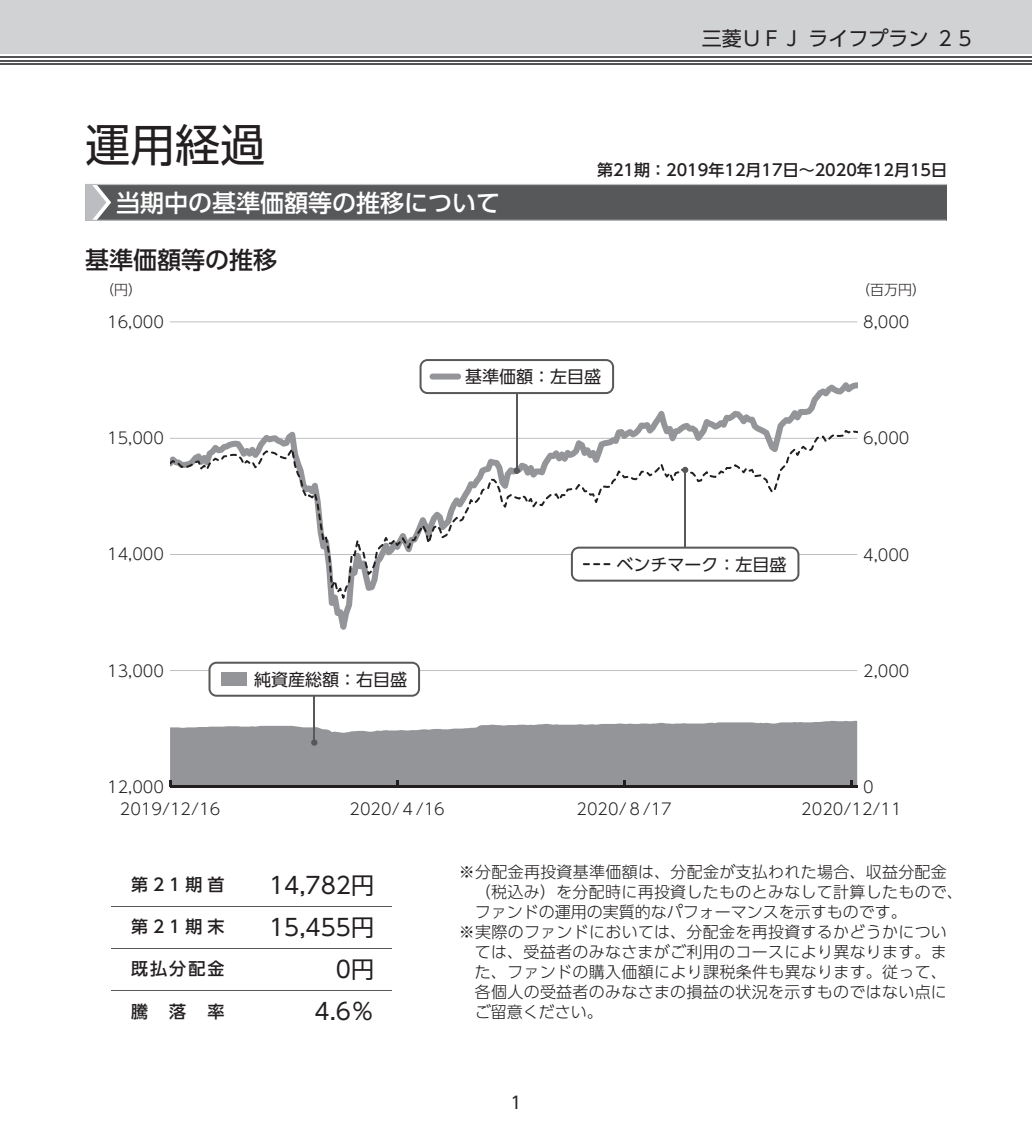
<style>
.page{position:relative;width:1032px;height:1134px;background:#fff}
.page>*{position:absolute;margin:0;border:0;box-sizing:border-box;transform-origin:0 0}
.t1{font:45px "UD Shin Go Pro Regular 90 msp RKSJ H";color:#231f20}
.t2{font:24px "UD Shin Go Pro Medium 90 msp RKSJ H";color:#fff}
.t3{font:24px "UD Shin Go Pro Medium 90 msp RKSJ H";color:#231f20}
.t4{font:23px "UD Shin Go Pro Regular 90 msp RKSJ H";color:#231f20}
.t5{font:20px "UD Shin Go Pro Regular 90 msp RKSJ H";color:#231f20}
.t6{font:17px "UD Shin Go Pro Regular 90 msp RKSJ H";color:#231f20}
.t7{font:17px "UD Shin Go Pro Medium 90 msp RKSJ H";letter-spacing:.295em;color:#231f20}
.t8{font:16px "UD Shin Go Pro Light 90 msp RKSJ H";letter-spacing:.02em;color:#231f20}
.t9{font:16px "UD Shin Go Pro Light 90 msp RKSJ H";color:#231f20}
.t10{font:16px "UD Shin Go Pro Medium 90 msp RKSJ H";color:#231f20}
.t11{font:14px "UD Shin Go Pro Light 90 msp RKSJ H";color:#231f20}
</style>
<div class="page">
<div style="left:0;top:0;width:1032px;height:54px;background:#d1d2d4"></div>
<hr style="left:0;top:63px;width:1032px;height:2px;background:#535355">
<hr style="left:0;top:60px;width:1032px;height:1px;background:#535355">
<hr style="left:0;top:56px;width:1032px;height:2px;background:#535355">
<div style="left:85px;top:184px;width:862px;height:36px;background:#57585a"></div>
<hr style="left:85px;top:220px;width:861px;height:1px;background:#bcbdc0">
<hr style="left:85px;top:184px;width:862px;height:1px;background:#bcbdc0">
<svg style="left:85px;top:185px;width:26px;height:35px"></svg>
<svg style="left:170px;top:322px;width:687px;height:1px"></svg>
<svg style="left:169px;top:721px;width:688px;height:67px;background:#959799"></svg>
<svg style="left:328px;top:382px;width:529px;height:248px"></svg>
<svg style="left:170px;top:430px;width:687px;height:169px"></svg>
<hr style="left:314px;top:696px;width:1px;height:47px;background:#57585a">
<div style="left:311px;top:739px;width:6px;height:7px;background:#57585a;border-radius:50%"></div>
<svg style="left:170px;top:662px;width:687px;height:35px"></svg>
<div style="left:221px;top:673px;width:26px;height:13px;background:#939598"></div>
<hr style="left:516px;top:394px;width:1px;height:77px;background:#57585a">
<svg style="left:514px;top:468px;width:6px;height:6px"></svg>
<svg style="left:419px;top:359px;width:195px;height:35px"></svg>
<div style="left:429px;top:374px;width:32px;height:6px;background:#939598;border-radius:3px"></div>
<svg style="left:170px;top:547px;width:687px;height:35px"></svg>
<hr style="left:684px;top:470px;width:2px;height:77px;background:#57585a">
<svg style="left:682px;top:467px;width:6px;height:6px"></svg>
<hr style="left:111px;top:906px;width:280px;height:1px;background:#57585a">
<hr style="left:111px;top:948px;width:280px;height:1px;background:#57585a">
<hr style="left:111px;top:990px;width:280px;height:1px;background:#57585a">
<h1 class="t1" style="left:85px;top:128px;width:181px">運用経過</h1>
<p class="t5" style="left:702px;top:31px;width:275px">三菱ＵＦＪ ライフプラン ２５</p>
<p class="t10" style="left:597px;top:164px;width:352px">第21期：2019年12月17日～2020年12月15日</p>
<h2 class="t2" style="left:116px;top:193px;width:386px">当期中の基準価額等の推移について</h2>
<h2 class="t3" style="left:85px;top:251px;width:194px">基準価額等の推移</h2>
<p class="t11" style="left:100px;top:285px;width:43px">（円）</p>
<p class="t11" style="left:856px;top:285px;width:71px">（百万円）</p>
<p class="t8" style="left:107px;top:316px;width:58px">16,000</p>
<p class="t8" style="left:107px;top:432px;width:58px">15,000</p>
<p class="t6" style="left:465px;top:370px;width:137px">基準価額：左目盛</p>
<p class="t8" style="left:863px;top:316px;width:48px">8,000</p>
<p class="t8" style="left:863px;top:432px;width:48px">6,000</p>
<p class="t8" style="left:107px;top:548px;width:58px">14,000</p>
<p class="t8" style="left:107px;top:665px;width:58px">13,000</p>
<p class="t6" style="left:254px;top:673px;width:154px">純資産総額：右目盛</p>
<p class="t6" style="left:616px;top:558px;width:171px">ベンチマーク：左目盛</p>
<p class="t8" style="left:863px;top:548px;width:48px">4,000</p>
<p class="t8" style="left:863px;top:665px;width:48px">2,000</p>
<p class="t8" style="left:107px;top:781px;width:58px">12,000</p>
<p class="t8" style="left:120px;top:803px;width:102px">2019/12/16</p>
<p class="t8" style="left:863px;top:781px;width:12px">0</p>
<p class="t8" style="left:349px;top:803px;width:97px">2020/４/16</p>
<p class="t8" style="left:576px;top:803px;width:97px">2020/８/17</p>
<p class="t8" style="left:801px;top:803px;width:102px">2020/12/11</p>
<p class="t7" style="left:131px;top:878px;width:95px">第21期首</p>
<h3 class="t4" style="left:269px;top:876px;width:107px">14,782円</h3>
<p class="t7" style="left:131px;top:921px;width:95px">第21期末</p>
<h3 class="t4" style="left:269px;top:918px;width:107px">15,455円</h3>
<p class="t7" style="left:131px;top:963px;width:95px">既払分配金</p>
<h3 class="t4" style="left:336px;top:960px;width:40px">0円</h3>
<p class="t7" style="left:131px;top:1005px;width:18px">騰</p>
<p class="t7" style="left:169px;top:1005px;width:18px">落</p>
<p class="t7" style="left:208px;top:1005px;width:18px">率</p>
<h3 class="t4" style="left:314px;top:1002px;width:61px">4.6％</h3>
<p class="t8" style="left:459px;top:866px;width:489px">※分配金再投資基準価額は、分配金が支払われた場合、収益分配金</p>
<p class="t8" style="left:475px;top:886px;width:490px">（税込み）を分配時に再投資したものとみなして計算したもので、</p>
<p class="t9" style="left:475px;top:906px;width:434px">ファンドの運用の実質的なパフォーマンスを示すものです。</p>
<p class="t8" style="left:459px;top:926px;width:490px">※実際のファンドにおいては、分配金を再投資するかどうかについ</p>
<p class="t8" style="left:475px;top:946px;width:473px">ては、受益者のみなさまがご利用のコースにより異なります。ま</p>
<p class="t8" style="left:475px;top:966px;width:474px">た、ファンドの購入価額により課税条件も異なります。従って、</p>
<p class="t8" style="left:475px;top:986px;width:474px">各個人の受益者のみなさまの損益の状況を示すものではない点に</p>
<p class="t9" style="left:475px;top:1006px;width:130px">ご留意ください。</p>
<p class="t6" style="left:510px;top:1096px;width:13px">1</p>
</div>
